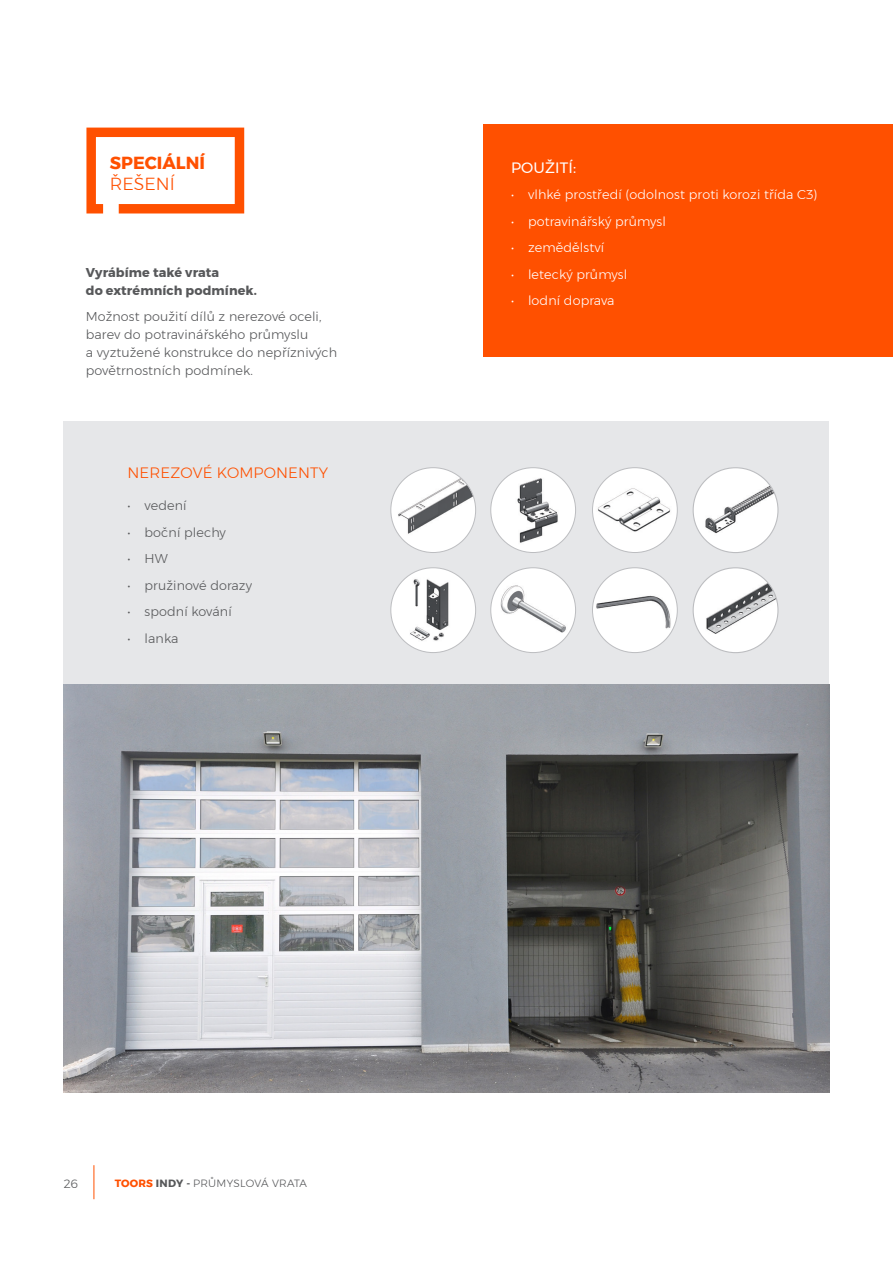
<style>
.page{position:relative;width:893px;height:1263px;background:#fff}
.page>*{position:absolute;margin:0;border:0;box-sizing:border-box;transform-origin:0 0}
.t1{font:700 17.4px "Montserrat";color:#ff5000}
.t2{font:300 17.4px "Montserrat";color:#ff5000}
.t3{font:300 15px "Montserrat";letter-spacing:.01em;color:#ff5000}
.t4{font:15px "Montserrat";letter-spacing:.01em;color:#fff}
.t5{font:300 12.75px/18px "Montserrat";letter-spacing:.01em;color:#57585a}
.t6{font:300 12.75px "Montserrat";letter-spacing:.01em;color:#fff}
.t7{font:700 12.75px/18px "Montserrat";letter-spacing:.01em;color:#57585a}
.t8{font:300 12px "Montserrat";color:#57585a}
.t9{font:300 10.5px "Montserrat";letter-spacing:.025em;color:#57585a}
.s1{font-weight:700;color:#ff5000}
.s2{font-weight:700}
</style>
<div class="page">
<hr style="left:94px;top:1165px;width:1px;height:34px;background:#ff5000">
<div style="left:64px;top:421px;width:765px;height:429px;background:#e6e7e9"></div>
<div style="left:483px;top:124px;width:410px;height:233px;background:#ff5000"></div>
<img style="left:64px;top:685px;width:765px;height:408px">
<img style="left:491px;top:468px;width:85px;height:84px;border-radius:42px">
<div style="left:592px;top:468px;width:85px;height:84px;background:#fff;border-radius:50%"></div>
<img style="left:592px;top:475px;width:85px;height:66px">
<div style="left:491px;top:568px;width:85px;height:85px;background:#fff;border-radius:50%"></div>
<img style="left:492px;top:575px;width:84px;height:77px">
<div style="left:592px;top:568px;width:85px;height:85px;background:#fff;border-radius:50%"></div>
<img style="left:592px;top:575px;width:85px;height:69px">
<div style="left:391px;top:468px;width:85px;height:84px;background:#fff;border-radius:50%"></div>
<img style="left:392px;top:475px;width:84px;height:77px">
<img style="left:392px;top:568px;width:84px;height:82px">
<div style="left:693px;top:468px;width:85px;height:85px;background:#fff;border-radius:50%"></div>
<img style="left:693px;top:469px;width:85px;height:73px">
<img style="left:693px;top:573px;width:85px;height:80px">
<svg style="left:86px;top:127px;width:159px;height:87px"></svg>
<p class="t1" style="left:110px;top:149px;width:97px">SPECIÁLNÍ</p>
<p class="t2" style="left:110px;top:171px;width:66px">ŘEŠENÍ</p>
<p class="t7" style="left:86px;top:263px;width:173px">Vyrábíme také vrata<br>do extrémních podmínek.</p>
<p class="t5" style="left:86px;top:307px;width:253px">Možnost použití dílů z nerezové oceli, barev do potravinářského průmyslu<br>a vyztužené konstrukce do nepříznivých povětrnostních podmínek.</p>
<p class="t3" style="left:128px;top:461px;width:202px">NEREZOVÉ KOMPONENTY</p>
<p class="t5" style="left:128px;top:497px;width:61px">• vedení</p>
<p class="t5" style="left:128px;top:523px;width:100px">• boční plechy</p>
<p class="t5" style="left:128px;top:550px;width:42px">• HW</p>
<p class="t5" style="left:128px;top:576px;width:126px">• pružinové dorazy</p>
<p class="t5" style="left:128px;top:603px;width:106px">• spodní kování</p>
<p class="t5" style="left:128px;top:629px;width:52px">• lanka</p>
<p class="t4" style="left:511px;top:156px;width:67px">POUŽITÍ:</p>
<p class="t6" style="left:511px;top:185px;width:308px">• vlhké prostředí (odolnost proti korozi třída C3)</p>
<p class="t6" style="left:511px;top:212px;width:156px">• potravinářský průmysl</p>
<p class="t6" style="left:511px;top:238px;width:95px">• zemědělství</p>
<p class="t6" style="left:511px;top:265px;width:118px">• letecký průmysl</p>
<p class="t6" style="left:511px;top:291px;width:105px">• lodní doprava</p>
<p class="t8" style="left:64px;top:1175px;width:16px">26</p>
<p class="t9" style="left:115px;top:1176px;width:194px"><span class="s1">TOORS</span> <span class="s2">INDY -</span> PRŮMYSLOVÁ VRATA</p>
</div>
